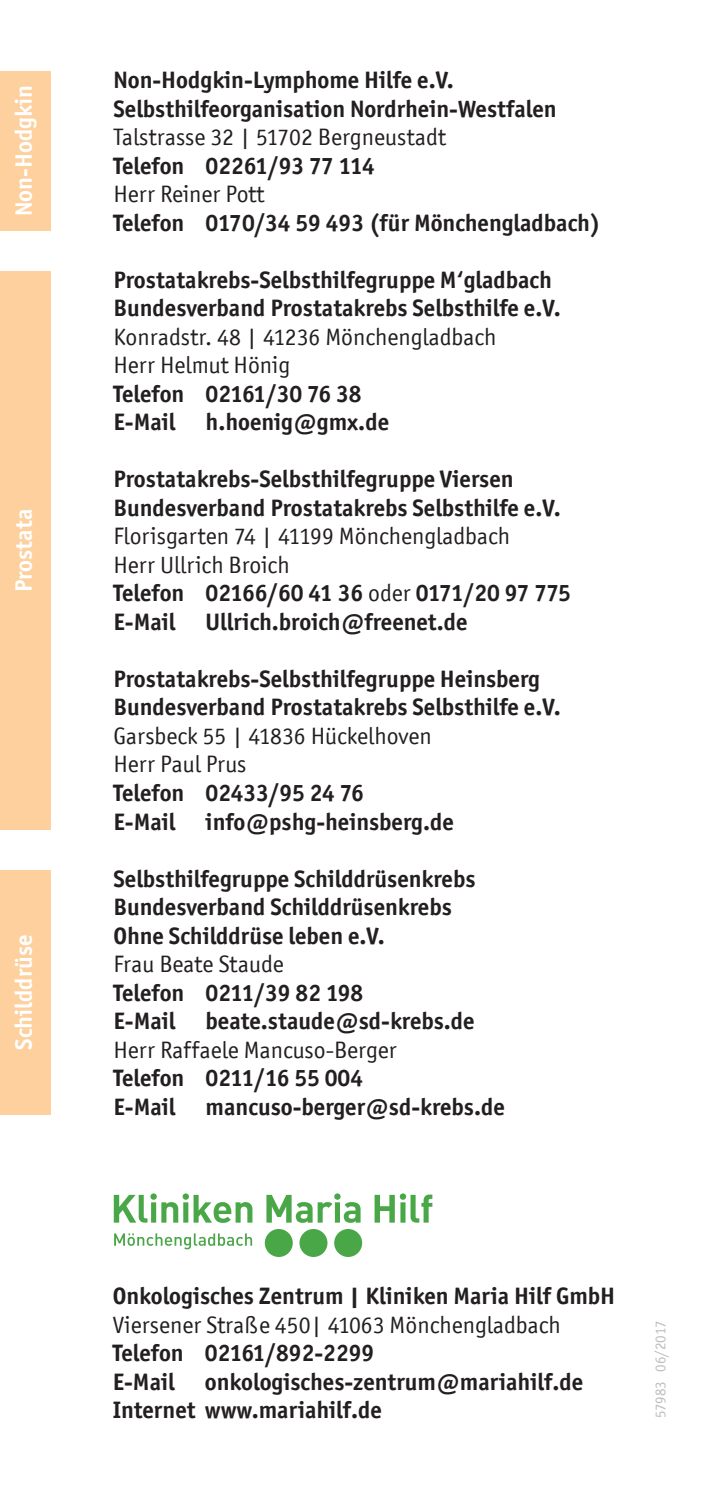
<style>
.page{position:relative;width:702px;height:1489px;background:#fff}
.page>*{position:absolute;margin:0;border:0;box-sizing:border-box;transform-origin:0 0}
.t1{font:700 23.75px/28.5px "Officina San ITC";color:#231f20}
.t2{font:23.75px/28.5px "Officina San ITC";color:#231f20}
.t3{font:700 23.75px "Officina San ITC";color:#fff}
.t4{font:15px "Officina San ITC";color:#bcbdc0}
.s1{font-weight:700}
</style>
<div class="page">
<div style="left:0;top:271px;width:51px;height:558px;background:#fdd09e"></div>
<div style="left:0;top:869px;width:51px;height:245px;background:#fdd09e"></div>
<div style="left:0;top:71px;width:51px;height:159px;background:#fdd09e"></div>
<svg style="left:114px;top:1193px;width:318px;height:29px"></svg>
<svg style="left:114px;top:1233px;width:138px;height:16px"></svg>
<div style="left:299px;top:1228px;width:28px;height:28px;background:#4aa748;border-radius:50%"></div>
<div style="left:334px;top:1228px;width:28px;height:28px;background:#4aa748;border-radius:50%"></div>
<div style="left:265px;top:1228px;width:28px;height:28px;background:#4aa748;border-radius:50%"></div>
<p class="t3" style="left:9px;top:216px;width:132px;rotate:-90deg">Non-Hodgkin</p>
<p class="t3" style="left:9px;top:592px;width:85px;rotate:-90deg">Prostata</p>
<p class="t3" style="left:9px;top:1049px;width:116px;rotate:-90deg">Schilddrüse</p>
<p class="t1" style="left:113px;top:66px;width:444px">Non-Hodgkin-Lymphome Hilfe e.V.<br>Selbsthilfeorganisation Nordrhein-Westfalen</p>
<p class="t2" style="left:113px;top:123px;width:334px">Talstrasse 32 | 51702 Bergneustadt</p>
<p class="t1" style="left:113px;top:151px;width:263px">Telefon 02261/93 77 114</p>
<p class="t2" style="left:113px;top:180px;width:152px">Herr Reiner Pott</p>
<p class="t1" style="left:113px;top:208px;width:488px">Telefon 0170/34 59 493 (für Mönchengladbach)</p>
<p class="t1" style="left:113px;top:265px;width:448px">Prostatakrebs-Selbsthilfegruppe M‘gladbach<br>Bundesverband Prostatakrebs Selbsthilfe e.V.</p>
<p class="t2" style="left:113px;top:322px;width:384px">Konradstr. 48 | 41236 Mönchengladbach<br>Herr Helmut Hönig</p>
<p class="t1" style="left:113px;top:379px;width:250px">Telefon 02161/30 76 38<br>E-Mail</p>
<p class="t1" style="left:206px;top:408px;width:185px">h.hoenig@gmx.de</p>
<p class="t1" style="left:113px;top:465px;width:448px">Prostatakrebs-Selbsthilfegruppe Viersen<br>Bundesverband Prostatakrebs Selbsthilfe e.V.</p>
<p class="t2" style="left:113px;top:522px;width:459px">Florisgarten 74 | 41199 Mönchengladbach<br>Herr Ullrich Broich<br><span class="s1">Telefon 02166/60 41 36</span> oder <span class="s1">0171/20 97 775<br>E-Mail</span></p>
<p class="t1" style="left:206px;top:607px;width:263px">Ullrich.broich@freenet.de</p>
<p class="t1" style="left:113px;top:664px;width:448px">Prostatakrebs-Selbsthilfegruppe Heinsberg<br>Bundesverband Prostatakrebs Selbsthilfe e.V.</p>
<p class="t2" style="left:113px;top:721px;width:320px">Garsbeck 55 | 41836 Hückelhoven<br>Herr Paul Prus</p>
<p class="t1" style="left:113px;top:778px;width:252px">Telefon 02433/95 24 76<br>E-Mail</p>
<p class="t1" style="left:206px;top:807px;width:250px">info@pshg-heinsberg.de</p>
<p class="t1" style="left:113px;top:864px;width:363px">Selbsthilfegruppe Schilddrüsenkrebs<br>Bundesverband Schilddrüsenkrebs<br>Ohne Schilddrüse leben e.V.</p>
<p class="t2" style="left:113px;top:949px;width:172px">Frau Beate Staude</p>
<p class="t1" style="left:113px;top:978px;width:251px">Telefon 0211/39 82 198<br>E-Mail</p>
<p class="t1" style="left:206px;top:1006px;width:270px">beate.staude@sd-krebs.de</p>
<p class="t2" style="left:113px;top:1035px;width:285px">Herr Raffaele Mancuso-Berger</p>
<p class="t1" style="left:113px;top:1063px;width:251px">Telefon 0211/16 55 004<br>E-Mail</p>
<p class="t1" style="left:206px;top:1092px;width:301px">mancuso-berger@sd-krebs.de</p>
<p class="t1" style="left:113px;top:1281px;width:504px">Onkologisches Zentrum | Kliniken Maria Hilf GmbH</p>
<p class="t2" style="left:113px;top:1309px;width:449px">Viersener Straße 450| 41063 Mönchengladbach</p>
<p class="t1" style="left:113px;top:1338px;width:263px">Telefon 02161/892-2299<br>E-Mail</p>
<p class="t1" style="left:113px;top:1366px;width:472px;text-indent:92px">onkologisches-zentrum@mariahilf.de<br>Internet www.mariahilf.de</p>
<p class="t4" style="left:651px;top:1417px;width:99px;rotate:-90deg">57983 06/2017</p>
</div>
